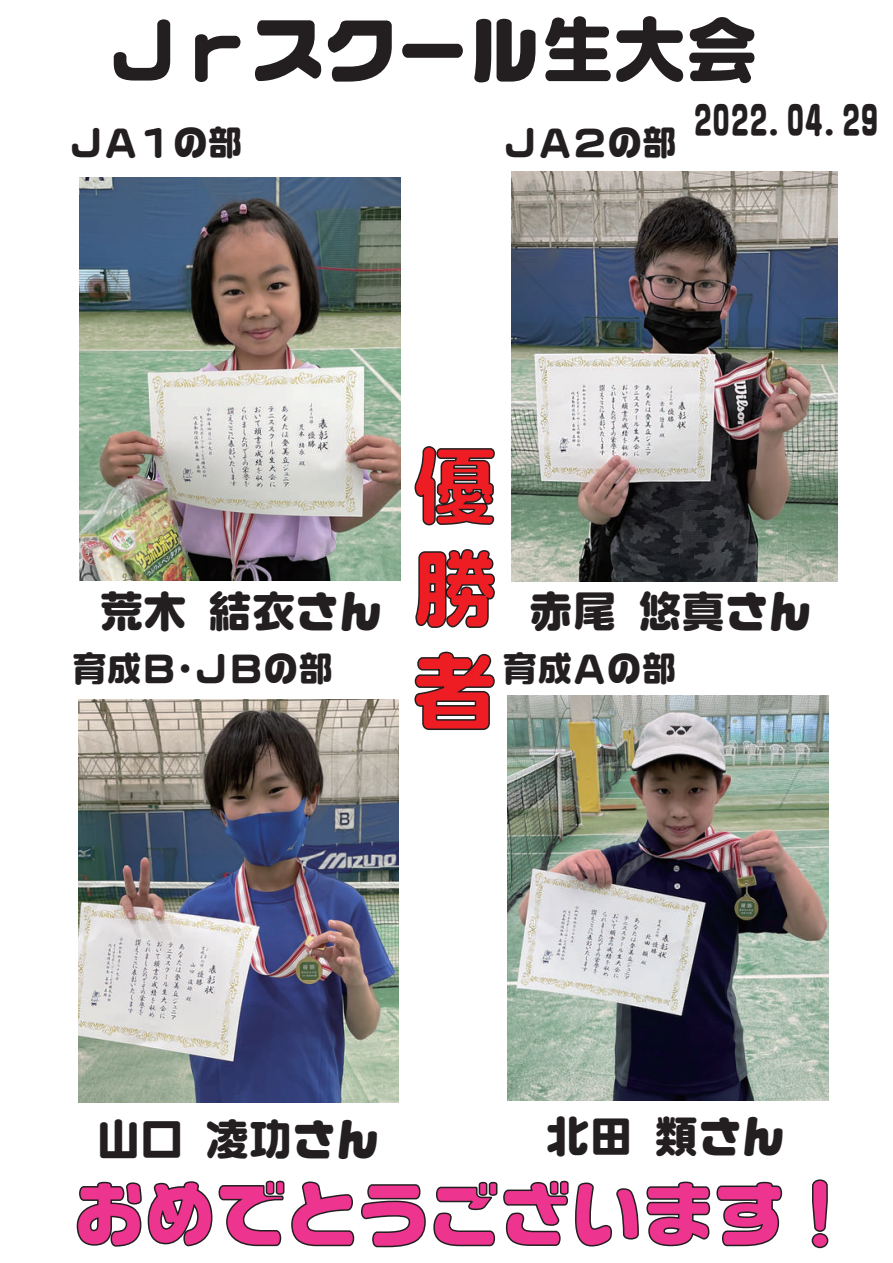
<style>
.page{position:relative;width:893px;height:1263px;background:#fff}
.page>*{position:absolute;margin:0;border:0;box-sizing:border-box;transform-origin:0 0}
.t1{font:85.95px/103.1px "VD Logo Maru Ultra";color:#ee1d23;text-align:justify}
.t2{font:72.45px "VD Logo Maru Ultra";color:#231f20}
.t3{font:71.1px "VD Logo Maru Ultra";color:#ed358f}
.t4{font:43.5px "VD Logo Maru Ultra";color:#231f20}
.t5{font:37.05px "VD Logo Maru Ultra";color:#231f20}
.t6{font:34.8px "VD Logo Maru Ultra";color:#231f20}
</style>
<div class="page">
<svg style="left:414px;top:446px;width:81px;height:80px"></svg>
<svg style="left:415px;top:549px;width:80px;height:79px"></svg>
<svg style="left:414px;top:651px;width:81px;height:79px"></svg>
<img style="left:507px;top:696px;width:322px;height:404px">
<img style="left:78px;top:699px;width:321px;height:404px">
<img style="left:511px;top:171px;width:326px;height:410px">
<img style="left:80px;top:177px;width:320px;height:404px">
<svg style="left:76px;top:1180px;width:350px;height:68px"></svg>
<svg style="left:433px;top:1180px;width:350px;height:67px"></svg>
<svg style="left:811px;top:1179px;width:18px;height:70px"></svg>
<h2 class="t2" style="left:107px;top:14px;width:653px">Ｊｒスクール生大会</h2>
<p class="t5" style="left:693px;top:101px;width:187px">2022.04.29</p>
<p class="t6" style="left:69px;top:126px;width:176px">ＪＡ１の部</p>
<p class="t6" style="left:503px;top:126px;width:176px">ＪＡ２の部</p>
<h1 class="t1" style="left:412px;top:434px;width:87px">優勝者</h1>
<p class="t4" style="left:100px;top:589px;width:284px">荒木 結衣さん</p>
<p class="t4" style="left:529px;top:589px;width:284px">赤尾 悠真さん</p>
<p class="t6" style="left:72px;top:651px;width:263px">育成Ｂ・ＪＢの部</p>
<p class="t6" style="left:502px;top:651px;width:176px">育成Ａの部</p>
<p class="t4" style="left:97px;top:1117px;width:284px">山口 凌功さん</p>
<p class="t4" style="left:546px;top:1114px;width:241px">北田 類さん</p>
<h3 class="t3" style="left:74px;top:1178px;width:784px">おめでとうございます！</h3>
</div>
